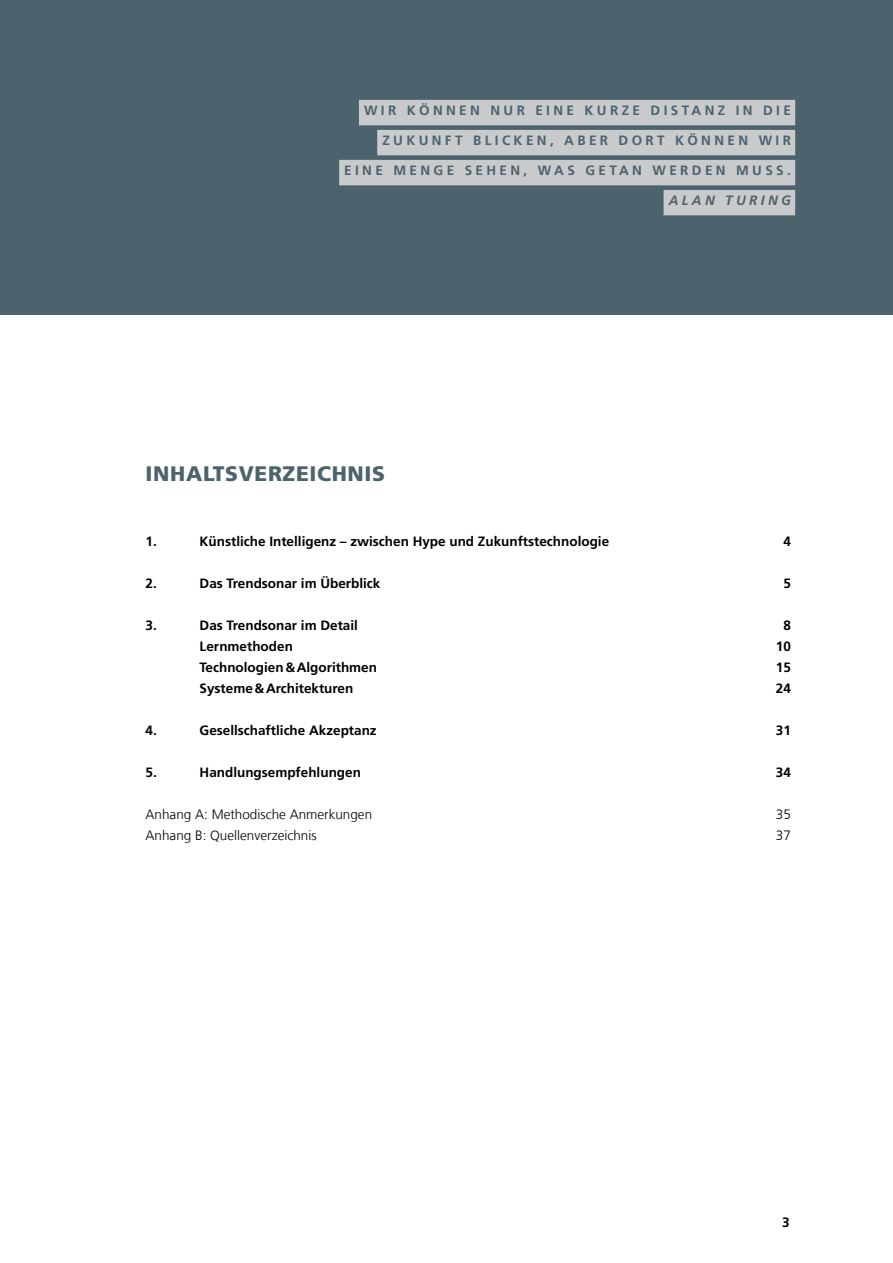
<style>
.page{position:relative;width:893px;height:1263px;background:#fff}
.page>*{position:absolute;margin:0;border:0;box-sizing:border-box;transform-origin:0 0}
.t1{font:900 21px "Frutiger LT Com";letter-spacing:.03em;color:#4c626c}
.t2{font:700 13.5px "Frutiger LT Com";color:#000}
.t3{font:700 13.5px "Frutiger LT Com";letter-spacing:.25em;color:#4c626c}
.t4{font:300 13.5px "Frutiger LT Com";color:#000}
.t5{font:italic 700 13.5px "Frutiger LT Com";letter-spacing:.25em;color:#4c626c}
</style>
<div class="page">
<div style="left:0;top:0;width:893px;height:315px;background:#4c626c"></div>
<div style="left:359px;top:100px;width:436px;height:25px;background:#c8cacc"></div>
<div style="left:377px;top:130px;width:418px;height:25px;background:#c8cacc"></div>
<div style="left:339px;top:160px;width:456px;height:25px;background:#c8cacc"></div>
<div style="left:663px;top:190px;width:132px;height:25px;background:#c8cacc"></div>
<p class="t3" style="left:364px;top:102px;width:428px">WIR KÖNNEN NUR EINE KURZE DISTANZ IN DIE</p>
<p class="t3" style="left:382px;top:132px;width:410px">ZUKUNFT BLICKEN, ABER DORT KÖNNEN WIR</p>
<p class="t3" style="left:344px;top:162px;width:448px">EINE MENGE SEHEN, WAS GETAN WERDEN MUSS.</p>
<p class="t5" style="left:669px;top:192px;width:124px">ALAN TURING</p>
<h1 class="t1" style="left:146px;top:461px;width:241px">INHALTSVERZEICHNIS</h1>
<p class="t2" style="left:146px;top:533px;width:13px">1.</p>
<p class="t2" style="left:200px;top:533px;width:411px">Künstliche Intelligenz – zwischen Hype und Zukunftstechnologie</p>
<p class="t2" style="left:783px;top:533px;width:9px">4</p>
<p class="t2" style="left:146px;top:575px;width:13px">2.</p>
<p class="t2" style="left:200px;top:575px;width:182px">Das Trendsonar im Überblick</p>
<p class="t2" style="left:783px;top:575px;width:9px">5</p>
<p class="t2" style="left:146px;top:617px;width:13px">3.</p>
<p class="t2" style="left:200px;top:617px;width:160px">Das Trendsonar im Detail</p>
<p class="t2" style="left:783px;top:617px;width:9px">8</p>
<p class="t2" style="left:200px;top:638px;width:95px">Lernmethoden</p>
<p class="t2" style="left:776px;top:638px;width:17px">10</p>
<p class="t2" style="left:200px;top:659px;width:179px">Technologien&amp;Algorithmen</p>
<p class="t2" style="left:776px;top:659px;width:17px">15</p>
<p class="t2" style="left:200px;top:680px;width:155px">Systeme&amp;Architekturen</p>
<p class="t2" style="left:776px;top:680px;width:17px">24</p>
<p class="t2" style="left:146px;top:722px;width:13px">4.</p>
<p class="t2" style="left:200px;top:722px;width:179px">Gesellschaftliche Akzeptanz</p>
<p class="t2" style="left:776px;top:722px;width:17px">31</p>
<p class="t2" style="left:146px;top:764px;width:13px">5.</p>
<p class="t2" style="left:200px;top:764px;width:163px">Handlungsempfehlungen</p>
<p class="t2" style="left:776px;top:764px;width:17px">34</p>
<p class="t4" style="left:146px;top:806px;width:228px">Anhang A: Methodische Anmerkungen</p>
<p class="t4" style="left:776px;top:806px;width:17px">35</p>
<p class="t4" style="left:146px;top:827px;width:173px">Anhang B: Quellenverzeichnis</p>
<p class="t4" style="left:776px;top:827px;width:17px">37</p>
<p class="t2" style="left:782px;top:1215px;width:9px">3</p>
</div>
